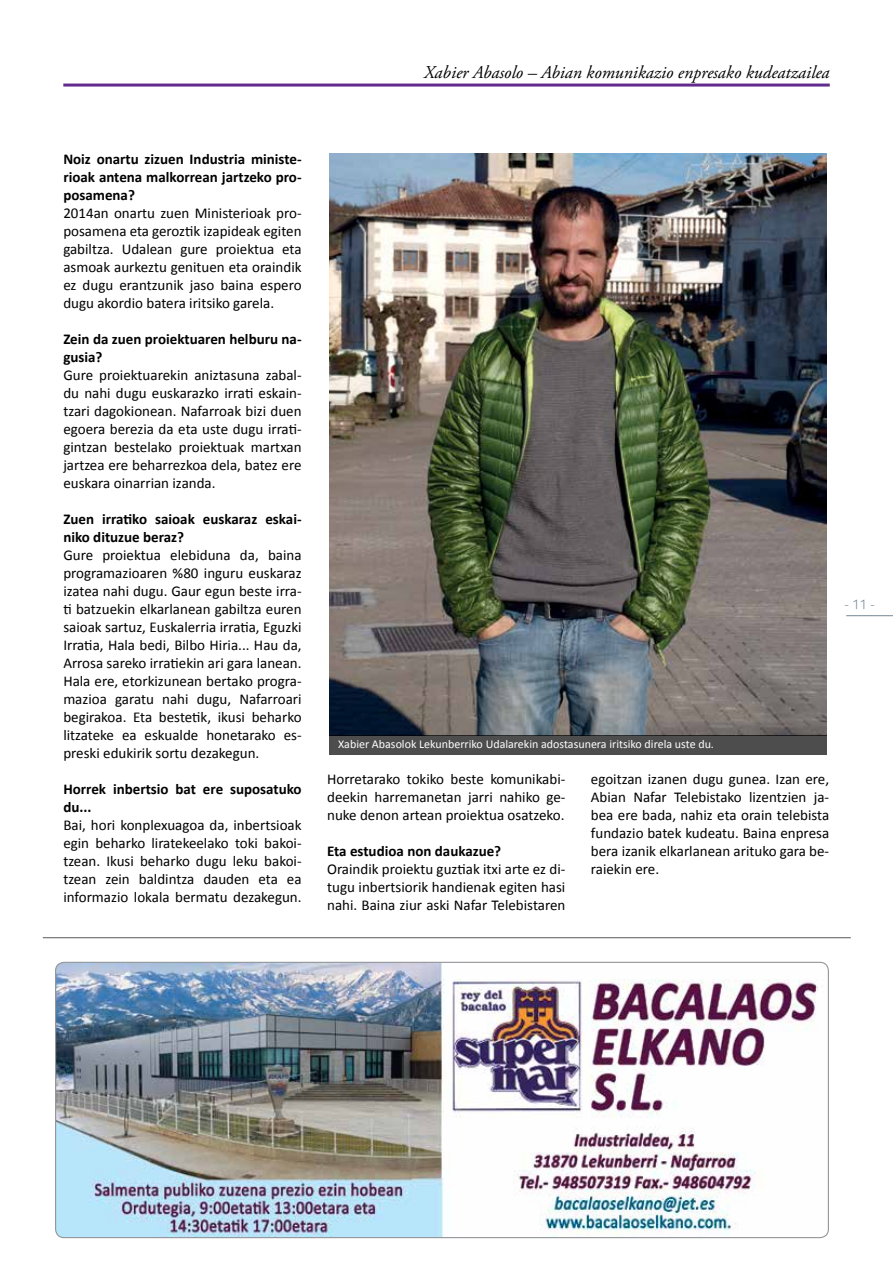
<style>
.page{position:relative;width:893px;height:1263px;background:#fff}
.page>*{position:absolute;margin:0;border:0;box-sizing:border-box;transform-origin:0 0}
.t1{font:italic 18px "Adobe Garamond Pro";color:#000}
.t2{font:15px/18px "Calibri";color:#000;text-align:justify}
.t3{font:700 15px/18px "Calibri";color:#000}
.t4{font:13.5px "Kabel IT Cby BT";color:#748797}
.t5{font:12px "Calibri";color:#fff}
</style>
<div class="page">
<hr style="left:846px;top:615px;width:47px;height:1px;background:#748797">
<img style="left:329px;top:153px;width:498px;height:582px">
<div style="left:329px;top:735px;width:498px;height:20px;background:#4d4d4d"></div>
<img style="left:56px;top:962px;width:772px;height:275px">
<hr style="left:43px;top:937px;width:808px;height:1px;background:#58595b">
<hr style="left:63px;top:84px;width:767px;height:3px;background:#632b8d">
<p class="t1" style="left:424px;top:61px;width:407px">Xabier Abasolo – Abian komunikazio enpresako kudeatzailea</p>
<p class="t3" style="left:63px;top:150px;width:240px;text-align:justify">Noiz onartu zizuen Industria ministe&shy;rioak antena malkorrean jartzeko pro&shy;posamena?</p>
<p class="t2" style="left:63px;top:204px;width:240px">2014an onartu zuen Ministerioak pro&shy;posamena eta geroztik izapideak egiten gabiltza. Udalean gure proiektua eta asmoak aurkeztu genituen eta oraindik ez dugu erantzunik jaso baina espero dugu akordio batera iritsiko garela.</p>
<p class="t3" style="left:63px;top:330px;width:240px">Zein da zuen proiektuaren helburu na&shy;gusia?</p>
<p class="t2" style="left:63px;top:366px;width:240px">Gure proiektuarekin aniztasuna zabal&shy;du nahi dugu euskarazko irrati eskain&shy;tzari dagokionean. Nafarroak bizi duen egoera berezia da eta uste dugu irrati&shy;gintzan bestelako proiektuak martxan jartzea ere beharrezkoa dela, batez ere euskara oinarrian izanda.</p>
<p class="t3" style="left:63px;top:510px;width:240px">Zuen irratiko saioak euskaraz eskai&shy;niko dituzue beraz?</p>
<p class="t2" style="left:63px;top:546px;width:240px">Gure proiektua elebiduna da, baina programazioaren %80 inguru euskaraz izatea nahi dugu. Gaur egun beste irra&shy;ti batzuekin elkarlanean gabiltza euren saioak sartuz, Euskalerria irratia, Eguzki Irratia, Hala bedi, Bilbo Hiria... Hau da, Arrosa sareko irratiekin ari gara lanean.<br>Hala ere, etorkizunean bertako progra&shy;mazioa garatu nahi dugu, Nafarroari begirakoa. Eta bestetik, ikusi beharko litzateke ea eskualde honetarako es&shy;preski edukirik sortu dezakegun.</p>
<p class="t3" style="left:63px;top:780px;width:240px">Horrek inbertsio bat ere suposatuko du...</p>
<p class="t2" style="left:63px;top:816px;width:240px">Bai, hori konplexuagoa da, inbertsioak egin beharko liratekeelako toki bakoi&shy;tzean. Ikusi beharko dugu leku bakoi&shy;tzean zein baldintza dauden eta ea informazio lokala bermatu dezakegun.</p>
<p class="t4" style="left:844px;top:596px;width:32px">- 11 -</p>
<p class="t5" style="left:338px;top:737px;width:377px">Xabier Abasolok Lekunberriko Udalarekin adostasunera iritsiko direla uste du.</p>
<p class="t2" style="left:327px;top:770px;width:240px">Horretarako tokiko beste komunikabi&shy;deekin harremanetan jarri nahiko ge&shy;nuke denon artean proiektua osatzeko.</p>
<p class="t3" style="left:327px;top:842px;width:176px">Eta estudioa non daukazue?</p>
<p class="t2" style="left:327px;top:860px;width:240px">Oraindik proiektu guztiak itxi arte ez di&shy;tugu inbertsiorik handienak egiten hasi nahi. Baina ziur aski Nafar Telebistaren</p>
<p class="t2" style="left:591px;top:770px;width:240px">egoitzan izanen dugu gunea. Izan ere, Abian Nafar Telebistako lizentzien ja&shy;bea ere bada, nahiz eta orain telebista fundazio batek kudeatu. Baina enpresa bera izanik elkarlanean arituko gara be&shy;raiekin ere.</p>
</div>
